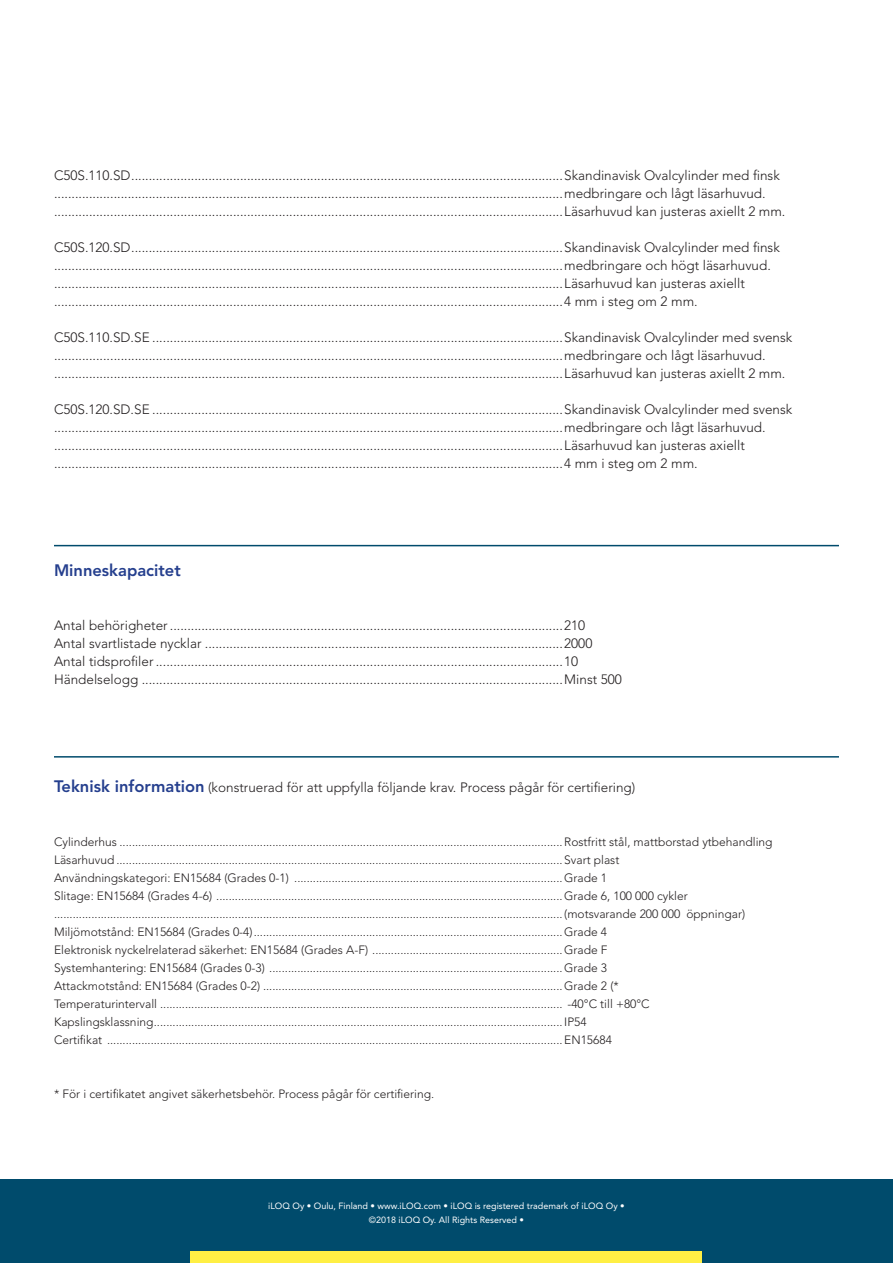
<style>
.page{position:relative;width:893px;height:1263px;background:#fff}
.page>*{position:absolute;margin:0;border:0;box-sizing:border-box;transform-origin:0 0}
.Otsikko{font:800 16.5px "Avenir LT Std";color:#253f8e}
.Taulukko{font:300 13.5px "Avenir LT Std";color:#231f20}
.Otsikko-2{font:300 13.5px "Avenir LT Std";color:#231f20}
.Taulukko-2{font:300 12px "Avenir LT Std";color:#231f20}
.t1{font:9px/13.5px "Avenir LT Std";color:#fff;text-align:center}
.s1{font-weight:800;font-size:16.5px;color:#253f8e}
</style>
<div class="page">
<div style="left:0;top:1179px;width:893px;height:84px;background:#004b6c"></div>
<div style="left:191px;top:1252px;width:511px;height:11px;background:#ffef44"></div>
<hr style="left:54px;top:545px;width:785px;height:1px;background:#004b6c">
<hr style="left:54px;top:756px;width:785px;height:2px;background:#004b6c">
<p class="Taulukko" style="left:54px;top:167px;width:727px">C50S.110.SD...........................................................................................................................Skandinavisk Ovalcylinder med finsk</p>
<p class="Taulukko" style="left:54px;top:185px;width:713px">.................................................................................................................................................medbringare och lågt läsarhuvud.</p>
<p class="Taulukko" style="left:54px;top:203px;width:733px">.................................................................................................................................................Läsarhuvud kan justeras axiellt 2 mm.</p>
<p class="Taulukko" style="left:54px;top:239px;width:727px">C50S.120.SD...........................................................................................................................Skandinavisk Ovalcylinder med finsk</p>
<p class="Taulukko" style="left:54px;top:257px;width:718px">.................................................................................................................................................medbringare och högt läsarhuvud.</p>
<p class="Taulukko" style="left:54px;top:275px;width:692px">.................................................................................................................................................Läsarhuvud kan justeras axiellt</p>
<p class="Taulukko" style="left:54px;top:293px;width:645px">.................................................................................................................................................4 mm i steg om 2 mm.</p>
<p class="Taulukko" style="left:54px;top:329px;width:740px">C50S.110.SD.SE .....................................................................................................................Skandinavisk Ovalcylinder med svensk</p>
<p class="Taulukko" style="left:54px;top:347px;width:713px">.................................................................................................................................................medbringare och lågt läsarhuvud.</p>
<p class="Taulukko" style="left:54px;top:365px;width:733px">.................................................................................................................................................Läsarhuvud kan justeras axiellt 2 mm.</p>
<p class="Taulukko" style="left:54px;top:401px;width:740px">C50S.120.SD.SE .....................................................................................................................Skandinavisk Ovalcylinder med svensk</p>
<p class="Taulukko" style="left:54px;top:419px;width:713px">.................................................................................................................................................medbringare och lågt läsarhuvud.</p>
<p class="Taulukko" style="left:54px;top:437px;width:692px">.................................................................................................................................................Läsarhuvud kan justeras axiellt</p>
<p class="Taulukko" style="left:54px;top:455px;width:645px">.................................................................................................................................................4 mm i steg om 2 mm.</p>
<p class="Otsikko" style="left:54px;top:561px;width:128px">Minneskapacitet</p>
<p class="Taulukko" style="left:54px;top:617px;width:533px">Antal behörigheter................................................................................................................210</p>
<p class="Taulukko" style="left:54px;top:635px;width:540px">Antal svartlistade nycklar ......................................................................................................2000</p>
<p class="Taulukko" style="left:54px;top:653px;width:526px">Antal tidsprofiler ....................................................................................................................10</p>
<p class="Taulukko" style="left:54px;top:671px;width:569px">Händelselogg ........................................................................................................................Minst 500</p>
<p class="Otsikko-2" style="left:54px;top:779px;width:583px"><span class="s1">Teknisk information</span> (konstruerad för att uppfylla följande krav. Process pågår för certifiering)</p>
<p class="Taulukko-2" style="left:54px;top:835px;width:720px">Cylinderhus ..............................................................................................................................................Rostfritt stål, mattborstad ytbehandling</p>
<p class="Taulukko-2" style="left:54px;top:853px;width:567px">Läsarhuvud ............................................................................................................................................... Svart plast</p>
<p class="Taulukko-2" style="left:54px;top:871px;width:555px">Användningskategori: EN15684 (Grades 0-1) ......................................................................................Grade 1</p>
<p class="Taulukko-2" style="left:54px;top:889px;width:635px">Slitage: EN15684 (Grades 4-6) ...............................................................................................................Grade 6, 100 000 cykler</p>
<p class="Taulukko-2" style="left:54px;top:907px;width:693px">................................................................................................................................................................... (motsvarande 200 000 öppningar)</p>
<p class="Taulukko-2" style="left:54px;top:925px;width:555px">Miljömotstånd: EN15684 (Grades 0-4)...................................................................................................Grade 4</p>
<p class="Taulukko-2" style="left:54px;top:943px;width:555px">Elektronisk nyckelrelaterad säkerhet: EN15684 (Grades A-F) .............................................................Grade F</p>
<p class="Taulukko-2" style="left:54px;top:961px;width:555px">Systemhantering: EN15684 (Grades 0-3) ..............................................................................................Grade 3</p>
<p class="Taulukko-2" style="left:54px;top:979px;width:566px">Attackmotstånd: EN15684 (Grades 0-2) ................................................................................................Grade 2 (*</p>
<p class="Taulukko-2" style="left:54px;top:997px;width:597px">Temperaturintervall ................................................................................................................................. -40°C till +80°C</p>
<p class="Taulukko-2" style="left:54px;top:1015px;width:534px">Kapslingsklassning................................................................................................................................... IP54</p>
<p class="Taulukko-2" style="left:54px;top:1033px;width:559px">Certifikat ..................................................................................................................................................EN15684</p>
<p class="Taulukko-2" style="left:54px;top:1087px;width:382px">* För i certifikatet angivet säkerhetsbehör. Process pågår för certifiering.</p>
<p class="t1" style="left:268px;top:1199px;width:358px">iLOQ Oy • Oulu, Finland • www.iLOQ.com • iLOQ is registered trademark of iLOQ Oy • ©2018 iLOQ Oy. All Rights Reserved •</p>
</div>
